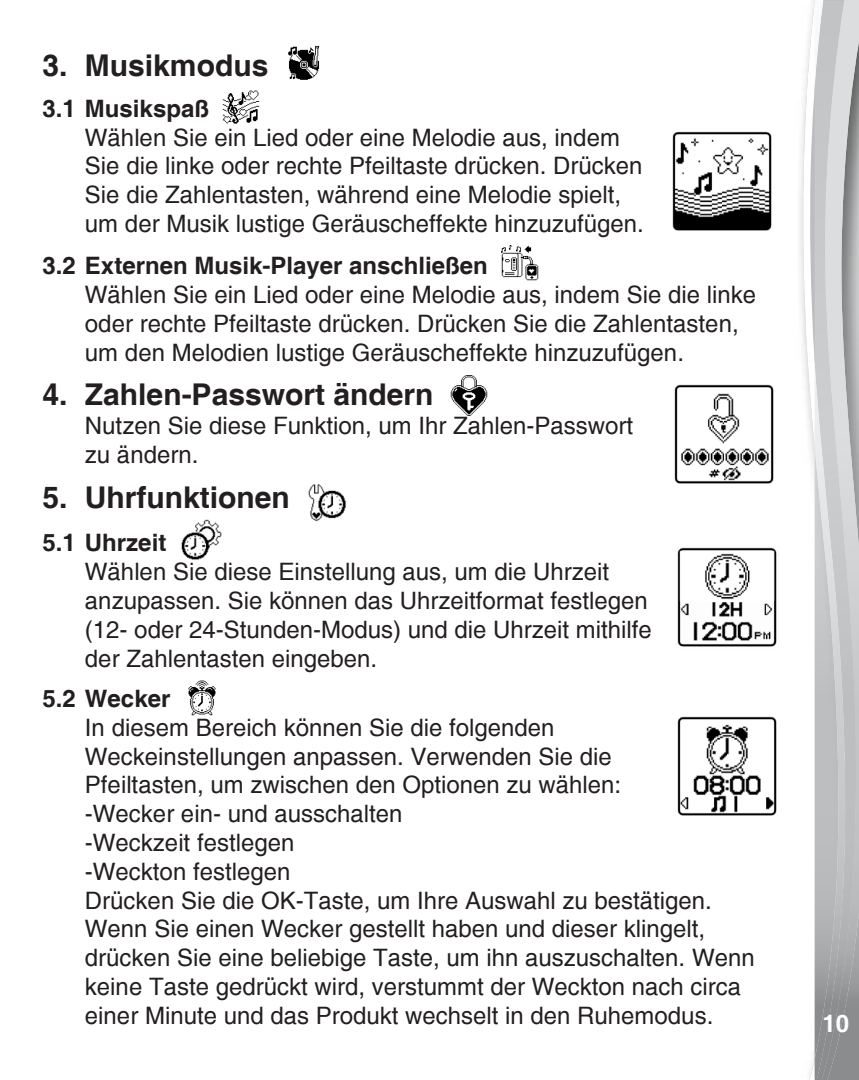
<style>
.page{position:relative;width:859px;height:1080px;background:#fff}
.page>*{position:absolute;margin:0;border:0;box-sizing:border-box;transform-origin:0 0}
.heading3{font:700 30px "Helvetica";color:#231f20}
.heading{font:24px/28.8px "Helvetica";color:#231f20}
.heading3-2{font:700 24px "Helvetica";color:#231f20}
.t1{font:700 24px "Helvetica";color:#fff}
</style>
<div class="page">
<svg style="left:802px;top:0;width:13px;height:1080px"></svg>
<img style="left:858px;top:3px;width:1px;height:1077px">
<img style="left:848px;top:3px;width:10px;height:1077px">
<svg style="left:823px;top:0;width:36px;height:3px"></svg>
<img style="left:815px;top:1px;width:33px;height:1079px">
<img style="left:288px;top:45px;width:32px;height:35px">
<img style="left:222px;top:90px;width:37px;height:34px">
<img style="left:501px;top:245px;width:37px;height:36px">
<img style="left:450px;top:376px;width:37px;height:40px">
<img style="left:308px;top:484px;width:38px;height:37px">
<img style="left:181px;top:519px;width:41px;height:41px">
<img style="left:188px;top:680px;width:28px;height:35px">
<img style="left:674px;top:384px;width:100px;height:100px">
<img style="left:677px;top:716px;width:100px;height:100px">
<img style="left:677px;top:547px;width:100px;height:100px">
<img style="left:672px;top:131px;width:100px;height:100px">
<p class="heading3" style="left:42px;top:48px;width:227px">3. Musikmodus</p>
<p class="heading3-2" style="left:42px;top:94px;width:168px">3.1 Musikspaß</p>
<p class="heading" style="left:85px;top:123px;width:560px">Wählen Sie ein Lied oder eine Melodie aus, indem Sie die linke oder rechte Pfeiltaste drücken. Drücken Sie die Zahlentasten, während eine Melodie spielt, um der Musik lustige Geräuscheffekte hinzuzufügen.</p>
<p class="heading3-2" style="left:42px;top:251px;width:447px">3.2 Externen Musik-Player anschließen</p>
<p class="heading" style="left:85px;top:281px;width:673px">Wählen Sie ein Lied oder eine Melodie aus, indem Sie die linke oder rechte Pfeiltaste drücken. Drücken Sie die Zahlentasten, um den Melodien lustige Geräuscheffekte hinzuzufügen.</p>
<p class="heading3" style="left:42px;top:376px;width:392px">4. Zahlen-Passwort ändern</p>
<p class="heading" style="left:85px;top:412px;width:550px">Nutzen Sie diese Funktion, um Ihr Zahlen-Passwort zu ändern.</p>
<p class="heading3" style="left:42px;top:479px;width:249px">5. Uhrfunktionen</p>
<p class="heading3-2" style="left:42px;top:528px;width:125px">5.1 Uhrzeit</p>
<p class="heading" style="left:85px;top:558px;width:568px">Wählen Sie diese Einstellung aus, um die Uhrzeit anzupassen. Sie können das Uhrzeitformat festlegen (12- oder 24-Stunden-Modus) und die Uhrzeit mithilfe der Zahlentasten eingeben.</p>
<p class="heading3-2" style="left:42px;top:684px;width:129px">5.2 Wecker</p>
<p class="heading" style="left:85px;top:713px;width:538px">In diesem Bereich können Sie die folgenden<br>Weckeinstellungen anpassen. Verwenden Sie die<br>Pfeiltasten, um zwischen den Optionen zu wählen:</p>
<p class="heading" style="left:85px;top:800px;width:319px">-Wecker ein- und ausschalten</p>
<p class="heading" style="left:85px;top:828px;width:211px">-Weckzeit festlegen</p>
<p class="heading" style="left:85px;top:857px;width:207px">-Weckton festlegen</p>
<p class="heading" style="left:85px;top:886px;width:671px">Drücken Sie die OK-Taste, um Ihre Auswahl zu bestätigen.<br>Wenn Sie einen Wecker gestellt haben und dieser klingelt, drücken Sie eine beliebige Taste, um ihn auszuschalten. Wenn keine Taste gedrückt wird, verstummt der Weckton nach circa einer Minute und das Produkt wechselt in den Ruhemodus.</p>
<p class="t1" style="left:822px;top:1008px;width:28px">10</p>
</div>
